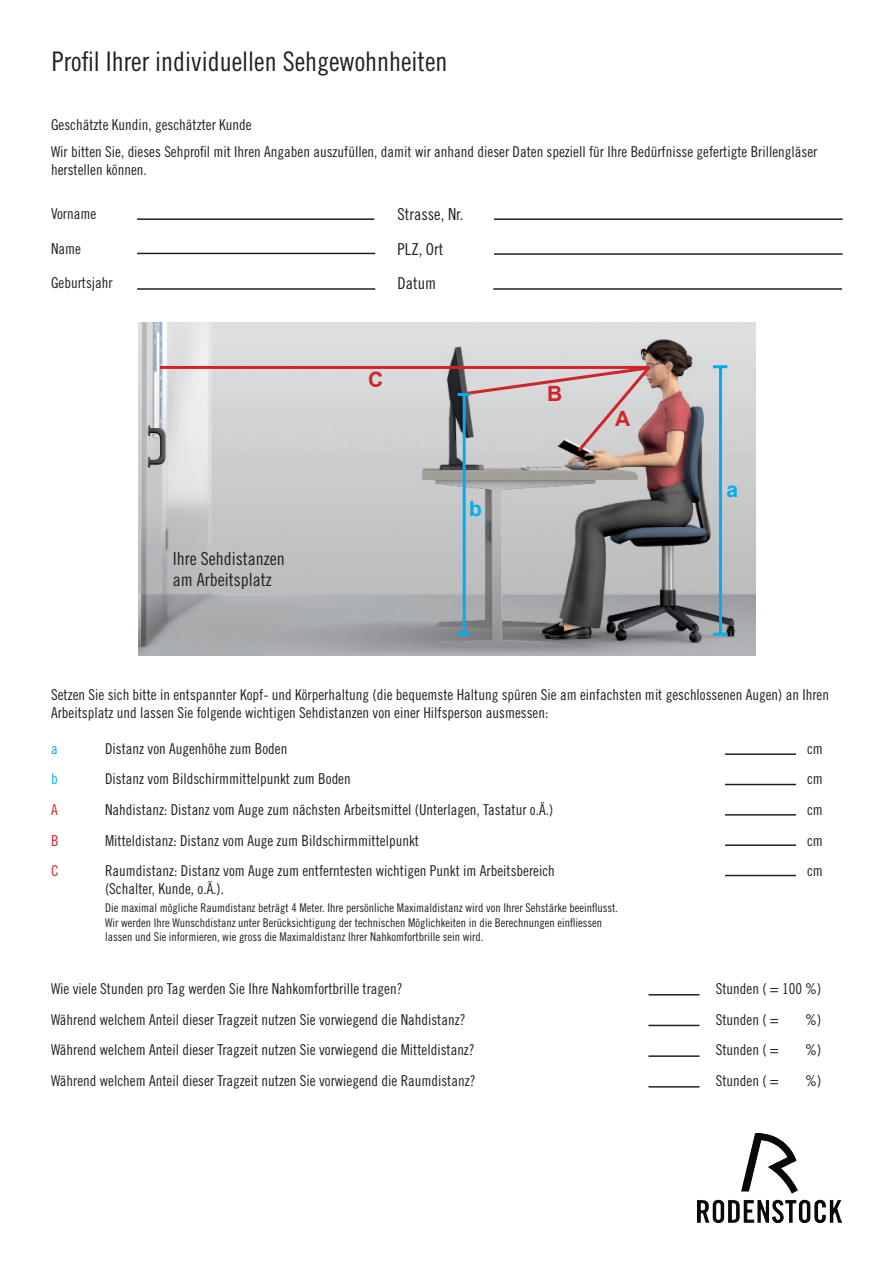
<style>
.page{position:relative;width:893px;height:1263px;background:#fff}
.page>*{position:absolute;margin:0;border:0;box-sizing:border-box;transform-origin:0 0}
.t1{font:27px "Trade Gothic LT Pro Cn 18";color:#231f20}
.t2{font:700 21px "Arial";color:#d1232a}
.t3{font:700 21px "Arial";color:#00aeef}
.t4{font:18px/21.6px "Trade Gothic LT Pro Cn 18";color:#231f20}
.t5{font:16.5px/34.5px "Trade Gothic LT Pro Cn 18";color:#231f20}
.t6{font:15px/27px "Trade Gothic LT Pro Cn 18";color:#231f20}
.t7{font:15px "Trade Gothic LT Pro Cn 18";color:#d1232a}
.t8{font:15px "Trade Gothic LT Pro Cn 18";color:#00aeef}
.t9{font:12px/14.4px "Trade Gothic LT Pro Cn 18";color:#231f20}
</style>
<div class="page">
<img style="left:139px;top:323px;width:617px;height:333px">
<hr style="left:160px;top:366px;width:489px;height:3px;background:#d1232a">
<hr style="left:719px;top:367px;width:3px;height:267px;background:#00aeef">
<hr style="left:713px;top:365px;width:14px;height:3px;background:#00aeef">
<hr style="left:713px;top:633px;width:14px;height:3px;background:#00aeef">
<hr style="left:463px;top:394px;width:3px;height:240px;background:#00aeef">
<svg style="left:457px;top:363px;width:196px;height:92px;background:#c6babc"></svg>
<svg style="left:457px;top:633px;width:13px;height:3px"></svg>
<hr style="left:725px;top:753px;width:71px;height:2px;background:#231f20">
<hr style="left:725px;top:844px;width:71px;height:2px;background:#231f20">
<hr style="left:725px;top:814px;width:71px;height:2px;background:#231f20">
<hr style="left:725px;top:875px;width:71px;height:1px;background:#231f20">
<hr style="left:725px;top:784px;width:71px;height:1px;background:#231f20">
<hr style="left:648px;top:994px;width:51px;height:1px;background:#231f20">
<hr style="left:648px;top:1086px;width:51px;height:1px;background:#231f20">
<hr style="left:648px;top:1055px;width:51px;height:2px;background:#231f20">
<hr style="left:648px;top:1025px;width:51px;height:1px;background:#231f20">
<hr style="left:137px;top:218px;width:237px;height:2px;background:#231f20">
<hr style="left:137px;top:253px;width:238px;height:1px;background:#231f20">
<hr style="left:137px;top:288px;width:238px;height:2px;background:#231f20">
<hr style="left:494px;top:218px;width:349px;height:2px;background:#231f20">
<hr style="left:494px;top:253px;width:349px;height:2px;background:#231f20">
<hr style="left:493px;top:288px;width:349px;height:2px;background:#231f20">
<img style="left:697px;top:1134px;width:145px;height:88px">
<h1 class="t1" style="left:52px;top:46px;width:397px">Profil Ihrer individuellen Sehgewohnheiten</h1>
<p class="t6" style="left:51px;top:111px;width:768px">Geschätzte Kundin, geschätzter Kunde<br>Wir bitten Sie, dieses Sehprofil mit Ihren Angaben auszufüllen, damit wir anhand dieser Daten speziell für Ihre Bedürfnisse gefertigte Brillengläser</p>
<p class="t6" style="left:51px;top:156px;width:97px">herstellen können.</p>
<p class="t6" style="left:51px;top:200px;width:47px">Vorname</p>
<p class="t6" style="left:51px;top:235px;width:31px">Name</p>
<p class="t6" style="left:51px;top:269px;width:63px">Geburtsjahr</p>
<p class="t4" style="left:173px;top:547px;width:113px">Ihre Sehdistanzen am Arbeitsplatz</p>
<p class="t5" style="left:398px;top:197px;width:67px">Strasse, Nr.<br>PLZ, Ort<br>Datum</p>
<h2 class="t2" style="left:368px;top:366px;width:17px">C</h2>
<h2 class="t3" style="left:469px;top:495px;width:14px">b</h2>
<h2 class="t2" style="left:547px;top:379px;width:17px">B</h2>
<h2 class="t2" style="left:615px;top:404px;width:17px">A</h2>
<h2 class="t3" style="left:727px;top:475px;width:13px">a</h2>
<p class="t6" style="left:51px;top:685px;width:780px;line-height:18px">Setzen Sie sich bitte in entspannter Kopf- und Körperhaltung (die bequemste Haltung spüren Sie am einfachsten mit geschlossenen Augen) an Ihren<br>Arbeitsplatz und lassen Sie folgende wichtigen Sehdistanzen von einer Hilfsperson ausmessen:</p>
<p class="t8" style="left:51px;top:739px;width:8px">a</p>
<p class="t6" style="left:105px;top:735px;width:184px">Distanz von Augenhöhe zum Boden</p>
<p class="t6" style="left:807px;top:735px;width:17px">cm</p>
<p class="t8" style="left:51px;top:770px;width:8px">b</p>
<p class="t6" style="left:105px;top:765px;width:247px">Distanz vom Bildschirmmittelpunkt zum Boden</p>
<p class="t6" style="left:807px;top:765px;width:17px">cm</p>
<p class="t7" style="left:51px;top:801px;width:8px">A</p>
<p class="t6" style="left:105px;top:796px;width:450px">Nahdistanz: Distanz vom Auge zum nächsten Arbeitsmittel (Unterlagen, Tastatur o.Ä.)</p>
<p class="t6" style="left:807px;top:796px;width:17px">cm</p>
<p class="t7" style="left:51px;top:831px;width:9px">B</p>
<p class="t6" style="left:105px;top:826px;width:316px">Mitteldistanz: Distanz vom Auge zum Bildschirmmittelpunkt</p>
<p class="t6" style="left:807px;top:826px;width:17px">cm</p>
<p class="t7" style="left:51px;top:862px;width:9px">C</p>
<p class="t6" style="left:105px;top:857px;width:451px">Raumdistanz: Distanz vom Auge zum entferntesten wichtigen Punkt im Arbeitsbereich</p>
<p class="t6" style="left:807px;top:857px;width:17px">cm</p>
<p class="t6" style="left:105px;top:875px;width:121px">(Schalter, Kunde, o.Ä.).</p>
<p class="t9" style="left:105px;top:900px;width:515px">Die maximal mögliche Raumdistanz beträgt 4 Meter. Ihre persönliche Maximaldistanz wird von Ihrer Sehstärke beeinflusst.<br>Wir werden Ihre Wunschdistanz unter Berücksichtigung der technischen Möglichkeiten in die Berechnungen einfliessen lassen und Sie informieren, wie gross die Maximaldistanz Ihrer Nahkomfortbrille sein wird.</p>
<p class="t6" style="left:51px;top:975px;width:353px">Wie viele Stunden pro Tag werden Sie Ihre Nahkomfortbrille tragen?</p>
<p class="t6" style="left:716px;top:975px;width:107px">Stunden ( = 100 %)</p>
<p class="t6" style="left:51px;top:1006px;width:416px">Während welchem Anteil dieser Tragzeit nutzen Sie vorwiegend die Nahdistanz?</p>
<p class="t6" style="left:716px;top:1006px;width:65px">Stunden ( =</p>
<p class="t6" style="left:805px;top:1006px;width:17px">%)</p>
<p class="t6" style="left:51px;top:1036px;width:425px">Während welchem Anteil dieser Tragzeit nutzen Sie vorwiegend die Mitteldistanz?</p>
<p class="t6" style="left:716px;top:1036px;width:65px">Stunden ( =</p>
<p class="t6" style="left:805px;top:1036px;width:17px">%)</p>
<p class="t6" style="left:51px;top:1067px;width:426px">Während welchem Anteil dieser Tragzeit nutzen Sie vorwiegend die Raumdistanz?</p>
<p class="t6" style="left:716px;top:1067px;width:65px">Stunden ( =</p>
<p class="t6" style="left:805px;top:1067px;width:17px">%)</p>
</div>
